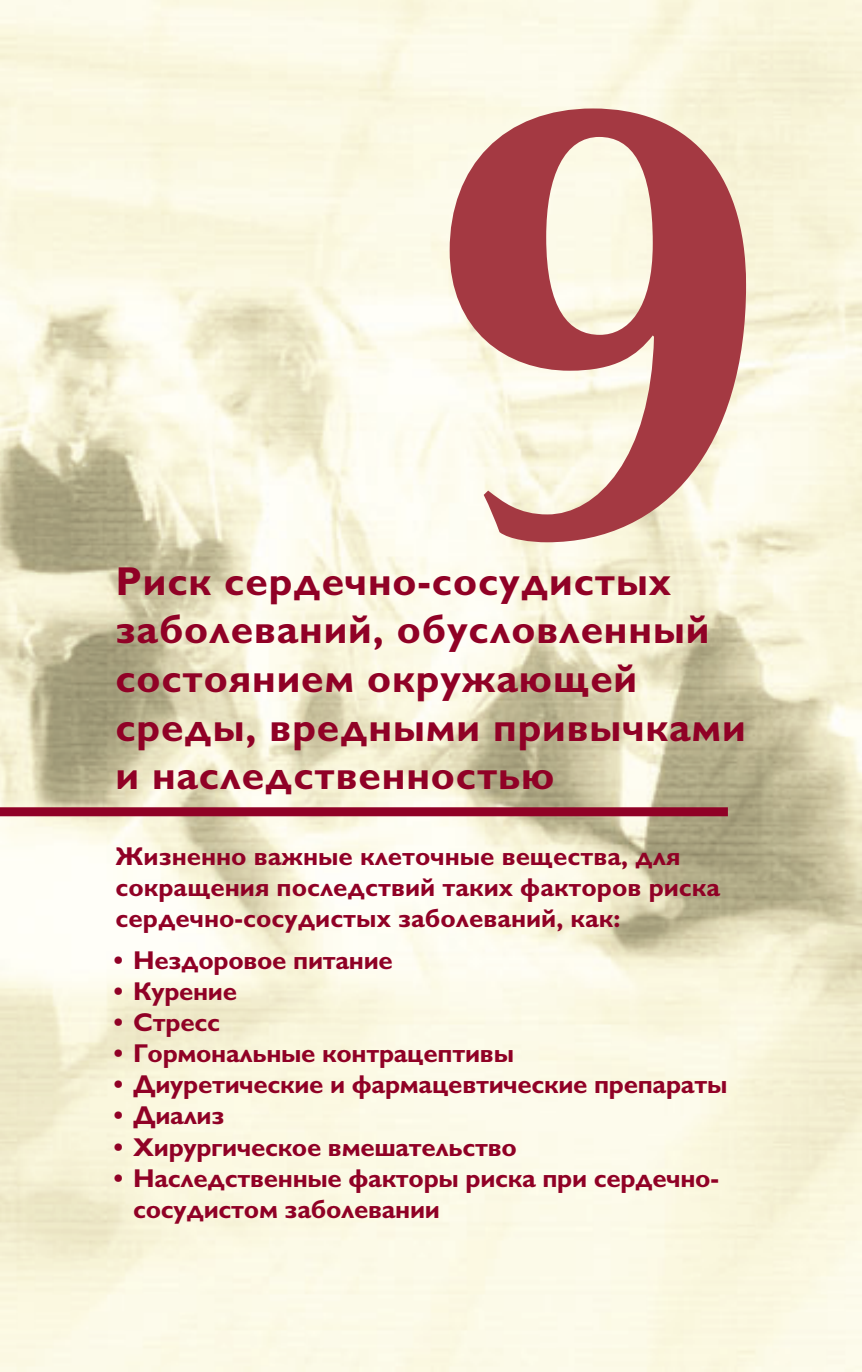
<style>
.page{position:relative;width:862px;height:1372px;background:#fff}
.page>*{position:absolute;margin:0;border:0;box-sizing:border-box;transform-origin:0 0}
.t1{font:700 630px "Optima";color:#a43942}
.t2{font:700 40.5px/48.6px "Gill Sans Cyr";letter-spacing:.02em;color:#900126}
.t3{font:700 25.88px/31.1px "Gill Sans Cyr";letter-spacing:-.01em;color:#900126}
</style>
<div class="page">
<img style="left:0;top:0;width:861px;height:1371px">
<div style="left:0;top:807px;width:727px;height:9px;background:#900126"></div>
<h1 class="t1" style="left:430px;top:57px;width:352px">9</h1>
<h2 class="t2" style="left:115px;top:561px;width:595px">Риск сердечно-сосудистых заболеваний, обусловленный состоянием окружающей</h2>
<h2 class="t2" style="left:115px;top:707px;width:631px">среды, вредными привычками и наследственностью</h2>
<p class="t3" style="left:116px;top:843px;width:605px">Жизненно важные клеточные вещества, для сокращения последствий таких факторов риска сердечно-сосудистых заболеваний, как:</p>
<p class="t3" style="left:114px;top:947px;width:280px">• Нездоровое питание</p>
<p class="t3" style="left:114px;top:978px;width:124px">• Курение</p>
<p class="t3" style="left:114px;top:1009px;width:107px">• Стресс</p>
<p class="t3" style="left:114px;top:1040px;width:401px">• Гормональные контрацептивы</p>
<p class="t3" style="left:114px;top:1071px;width:614px">• Диуретические и фармацевтические препараты</p>
<p class="t3" style="left:114px;top:1102px;width:112px">• Диализ</p>
<p class="t3" style="left:114px;top:1134px;width:404px">• Хирургическое вмешательство</p>
<p class="t3" style="left:133px;top:1165px;width:587px;text-indent:-19px">• Наследственные факторы риска при сердечно&shy;сосудистом заболевании</p>
</div>
